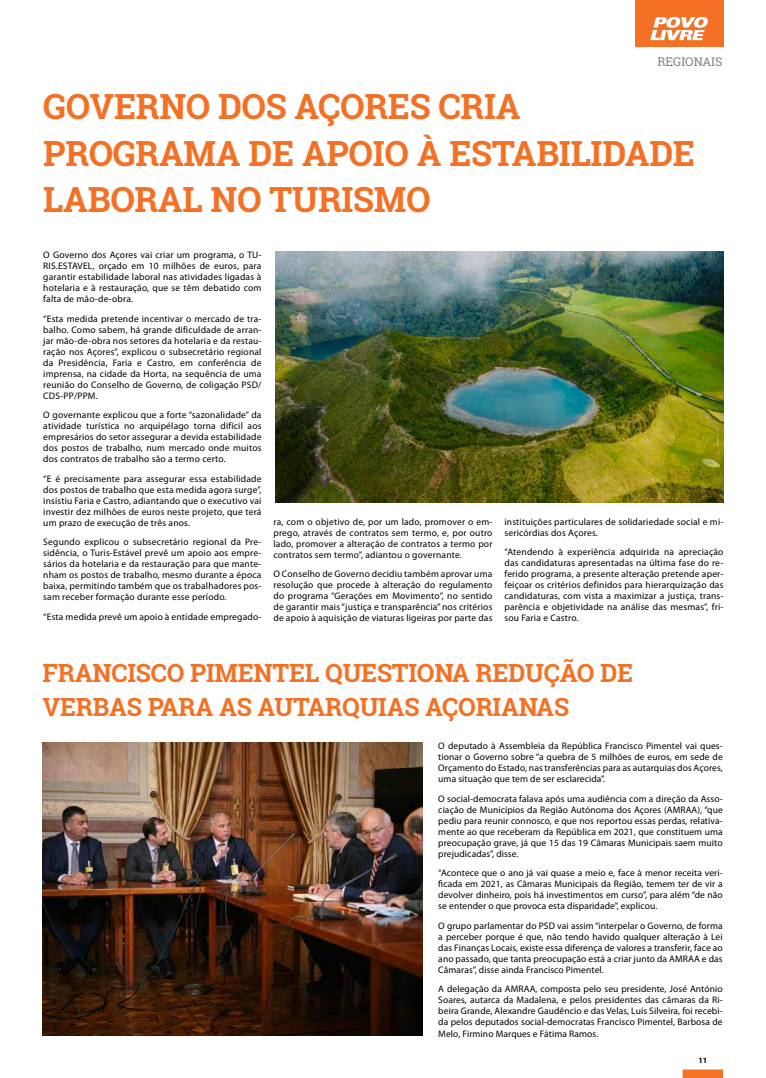
<style>
.page{position:relative;width:766px;height:1078px;background:#fff}
.page>*{position:absolute;margin:0;border:0;box-sizing:border-box;transform-origin:0 0}
.t1{font:700 34.6px/46.6px "Roboto Slab";letter-spacing:-.01em;color:#f37024}
.t2{font:700 25px/34px "Roboto Slab";letter-spacing:-.01em;color:#f37024}
.t3{font:12px "Roboto Slab";color:#808285}
.t4{font:9.5px/11px "Myriad Pro";letter-spacing:.02em;color:#000;text-align:justify}
.t5{font:700 8px "Myriad Pro";color:#000}
</style>
<div class="page">
<div style="left:682px;top:1069px;width:40px;height:8px;background:#f37024;border:1px solid #f37024"></div>
<div style="left:634px;top:0;width:89px;height:47px;background:#f37024"></div>
<svg style="left:650px;top:17px;width:58px;height:23px"></svg>
<img style="left:275px;top:251px;width:448px;height:251px">
<img style="left:43px;top:742px;width:379px;height:293px">
<p class="t3" style="left:657px;top:54px;width:66px">REGIONAIS</p>
<h1 class="t1" style="left:43px;top:83px;width:653px">GOVERNO DOS AÇORES CRIA<br>PROGRAMA DE APOIO À ESTABILIDADE<br>LABORAL NO TURISMO</h1>
<p class="t4" style="left:43px;top:249px;width:220px">O Governo dos Açores vai criar um programa, o TU-RIS.ESTAVEL, orçado em 10 milhões de euros, para garantir estabilidade laboral nas atividades ligadas à hotelaria e à restauração, que se têm debatido com falta de mão-de-obra.</p>
<p class="t4" style="left:43px;top:313px;width:220px">“Esta medida pretende incentivar o mercado de tra&shy;balho. Como sabem, há grande dificuldade de arran&shy;jar mão-de-obra nos setores da hotelaria e da restau&shy;ração nos Açores”, explicou o subsecretário regional da Presidência, Faria e Castro, em conferência de imprensa, na cidade da Horta, na sequência de uma reunião do Conselho de Governo, de coligação PSD/ CDS-PP/PPM.</p>
<p class="t4" style="left:43px;top:409px;width:220px">O governante explicou que a forte “sazonalidade” da atividade turística no arquipélago torna difícil aos empresários do setor assegurar a devida estabilidade dos postos de trabalho, num mercado onde muitos dos contratos de trabalho são a termo certo.</p>
<p class="t4" style="left:43px;top:473px;width:220px">“E é precisamente para assegurar essa estabilidade dos postos de trabalho que esta medida agora surge”, insistiu Faria e Castro, adiantando que o executivo vai investir dez milhões de euros neste projeto, que terá um prazo de execução de três anos.</p>
<p class="t4" style="left:43px;top:536px;width:220px">Segundo explicou o subsecretário regional da Pre&shy;sidência, o Turis-Estável prevê um apoio aos empre&shy;sários da hotelaria e da restauração para que mante&shy;nham os postos de trabalho, mesmo durante a época baixa, permitindo também que os trabalhadores pos&shy;sam receber formação durante esse período.</p>
<p class="t4" style="left:43px;top:611px;width:220px">“Esta medida prevê um apoio à entidade empregado-</p>
<p class="t4" style="left:273px;top:516px;width:220px">ra, com o objetivo de, por um lado, promover o em&shy;prego, através de contratos sem termo, e, por outro lado, promover a alteração de contratos a termo por contratos sem termo”, adiantou o governante.</p>
<p class="t4" style="left:273px;top:568px;width:220px">O Conselho de Governo decidiu também aprovar uma resolução que procede à alteração do regulamento do programa “Gerações em Movimento”, no sentido de garantir mais “justiça e transparência” nos critérios de apoio à aquisição de viaturas ligeiras por parte das</p>
<p class="t4" style="left:504px;top:516px;width:220px">instituições particulares de solidariedade social e mi&shy;sericórdias dos Açores.</p>
<p class="t4" style="left:504px;top:546px;width:220px">“Atendendo à experiência adquirida na apreciação das candidaturas apresentadas na última fase do re&shy;ferido programa, a presente alteração pretende aper&shy;feiçoar os critérios definidos para hierarquização das candidaturas, com vista a maximizar a justiça, trans&shy;parência e objetividade na análise das mesmas”, fri&shy;sou Faria e Castro.</p>
<h2 class="t2" style="left:43px;top:655px;width:592px">FRANCISCO PIMENTEL QUESTIONA REDUÇÃO DE<br>VERBAS PARA AS AUTARQUIAS AÇORIANAS</h2>
<p class="t4" style="left:438px;top:740px;width:286px">O deputado à Assembleia da República Francisco Pimentel vai ques&shy;tionar o Governo sobre “a quebra de 5 milhões de euros, em sede de Orçamento do Estado, nas transferências para as autarquias dos Açores, uma situação que tem de ser esclarecida”.</p>
<p class="t4" style="left:438px;top:792px;width:286px">O social-democrata falava após uma audiência com a direção da Asso&shy;ciação de Municípios da Região Autónoma dos Açores (AMRAA), “que pediu para reunir connosco, e que nos reportou essas perdas, relativa&shy;mente ao que receberam da República em 2021, que constituem uma preocupação grave, já que 15 das 19 Câmaras Municipais saem muito prejudicadas”, disse.</p>
<p class="t4" style="left:438px;top:867px;width:286px">“Acontece que o ano já vai quase a meio e, face à menor receita veri&shy;ficada em 2021, as Câmaras Municipais da Região, temem ter de vir a devolver dinheiro, pois há investimentos em curso”, para além “de não se entender o que provoca esta disparidade”, explicou.</p>
<p class="t4" style="left:438px;top:919px;width:286px">O grupo parlamentar do PSD vai assim “interpelar o Governo, de forma a perceber porque é que, não tendo havido qualquer alteração à Lei das Finanças Locais, existe essa diferença de valores a transferir, face ao ano passado, que tanta preocupação está a criar junto da AMRAA e das Câmaras”, disse ainda Francisco Pimentel.</p>
<p class="t4" style="left:438px;top:983px;width:286px">A delegação da AMRAA, composta pelo seu presidente, José António Soares, autarca da Madalena, e pelos presidentes das câmaras da Ri&shy;beira Grande, Alexandre Gaudêncio e das Velas, Luís Silveira, foi recebi&shy;da pelos deputados social-democratas Francisco Pimentel, Barbosa de Melo, Firmino Marques e Fátima Ramos.</p>
<p class="t5" style="left:698px;top:1054px;width:10px">11</p>
</div>
